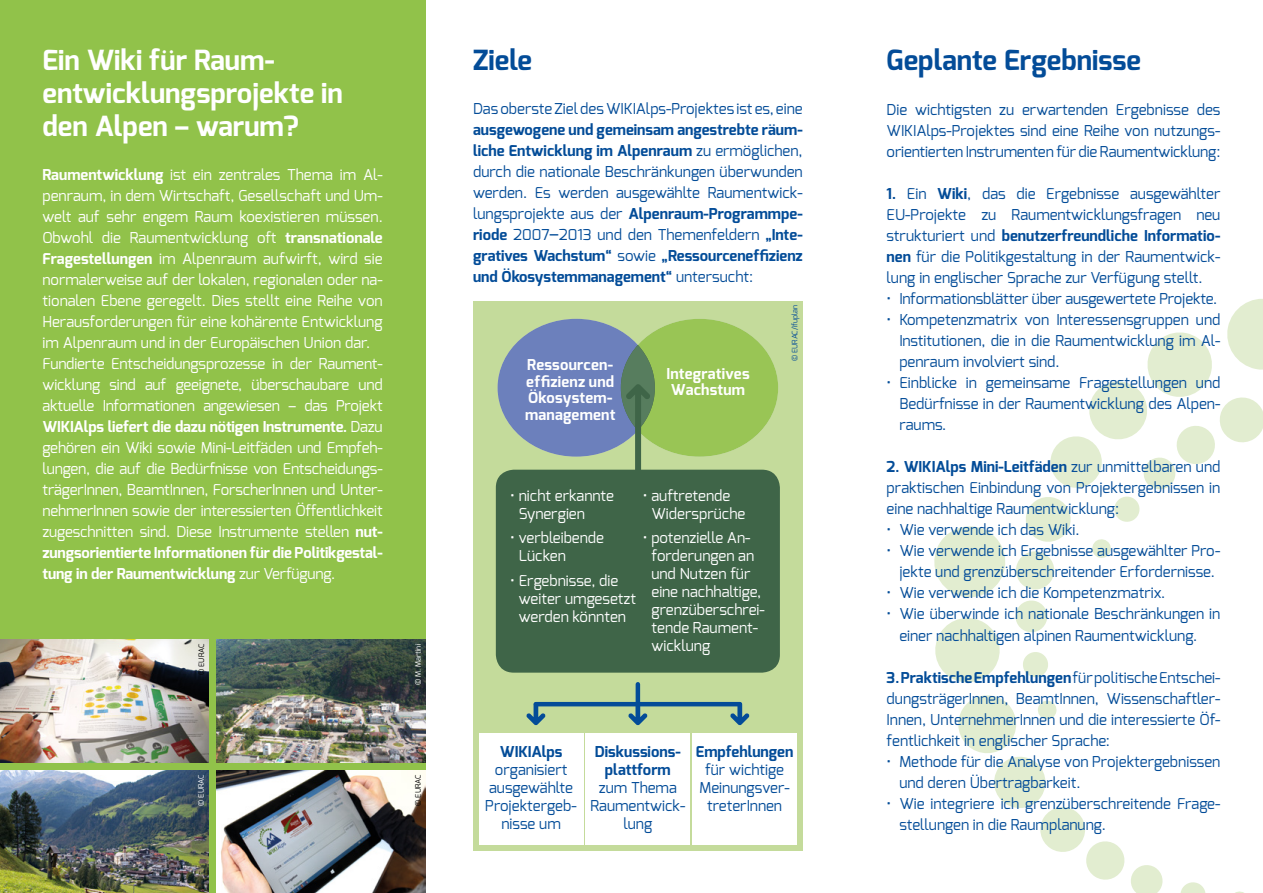
<style>
.page{position:relative;width:1263px;height:893px;background:#fff}
.page>*{position:absolute;margin:0;border:0;box-sizing:border-box;transform-origin:0 0}
.t1{font:700 27.75px/33px "Exo";color:#fff}
.t2{font:700 27.75px "Exo";color:#034c98}
.t3{font:15px/21px "Exo";color:#034c98;text-align:justify}
.t4{font:15px/21px "Exo";letter-spacing:-.01em;color:#fff}
.t5{font:700 15px/21.1px "Exo";color:#034c98;text-align:justify}
.t6{font:700 15px/16.5px "Exo";letter-spacing:.015em;color:#fff;text-align:center}
.t7{font:7.5px "Exo";color:#fff}
.t8{font:7.5px "Exo";color:#034c98}
.t9{font:7.5px "Exo";color:#000}
.s1{font-weight:700}
.s2{font-weight:400}
.s3{font-weight:400;font-size:18px}
</style>
<div class="page">
<svg style="left:1026px;top:299px;width:237px;height:222px"></svg>
<svg style="left:934px;top:521px;width:310px;height:372px"></svg>
<div style="left:473px;top:301px;width:330px;height:549px;background:#c4db9b"></div>
<div style="left:0;top:0;width:425px;height:893px;background:#91c24a"></div>
<img style="left:0;top:771px;width:208px;height:122px">
<img style="left:0;top:640px;width:208px;height:122px">
<img style="left:217px;top:771px;width:208px;height:122px">
<img style="left:217px;top:640px;width:208px;height:122px">
<div style="left:479px;top:733px;width:104px;height:111px;background:#fff"></div>
<div style="left:586px;top:733px;width:104px;height:111px;background:#fff"></div>
<div style="left:692px;top:733px;width:105px;height:111px;background:#fff"></div>
<div style="left:496px;top:470px;width:284px;height:203px;background:#3f6548;border-radius:18px"></div>
<div style="left:497px;top:319px;width:158px;height:138px;background:#6c80bc;border-radius:50%"></div>
<div style="left:621px;top:319px;width:157px;height:138px;background:#99c555;border-radius:50%"></div>
<svg style="left:628px;top:706px;width:19px;height:19px"></svg>
<svg style="left:526px;top:702px;width:20px;height:23px"></svg>
<svg style="left:730px;top:702px;width:19px;height:23px"></svg>
<hr style="left:536px;top:702px;width:204px;height:4px;background:#034c98">
<hr style="left:636px;top:684px;width:4px;height:19px;background:#034c98">
<svg style="left:621px;top:345px;width:34px;height:85px"></svg>
<svg style="left:626px;top:384px;width:24px;height:86px"></svg>
<h1 class="t1" style="left:43px;top:44px;width:302px">Ein Wiki für Raum&shy;entwicklungsprojekte in den Alpen – warum?</h1>
<h1 class="t2" style="left:887px;top:42px;width:256px">Geplante Ergebnisse</h1>
<p class="t4" style="left:43px;top:164px;width:342px"><span class="s1">Raumentwicklung</span> ist ein zentrales Thema im Al&shy;penraum, in dem Wirtschaft, Gesellschaft und Um&shy;welt auf sehr engem Raum koexistieren müssen.<br>Obwohl die Raumentwicklung oft <span class="s1">transnationale Fragestellungen</span> im Alpenraum aufwirft, wird sie normalerweise auf der lokalen, regionalen oder na&shy;tionalen Ebene geregelt. Dies stellt eine Reihe von Herausforderungen für eine kohärente Entwicklung im Alpenraum und in der Europäischen Union dar.<br>Fundierte Entscheidungsprozesse in der Raument&shy;wicklung sind auf geeignete, überschaubare und aktuelle Informationen angewiesen – das Projekt <span class="s1">WIKIAlps liefert die dazu nötigen Instrumente.</span> Dazu gehören ein Wiki sowie Mini-Leitfäden und Empfeh&shy;lungen, die auf die Bedürfnisse von Entscheidungs&shy;trägerInnen, BeamtInnen, ForscherInnen und Unter&shy;nehmerInnen sowie der interessierten Öffentlichkeit zugeschnitten sind. Diese Instrumente stellen <span class="s1">nut&shy;zungsorientierte Informationen für die Politikgestal&shy;tung in der Raumentwicklung</span> zur Verfügung.</p>
<h1 class="t2" style="left:473px;top:42px;width:60px">Ziele</h1>
<p class="t3" style="left:473px;top:98px;width:331px">Das oberste Ziel des WIKIAlps-Projektes ist es, eine</p>
<p class="t5" style="left:473px;top:119px;width:331px">ausgewogene und gemeinsam angestrebte räum&shy;liche Entwicklung im Alpenraum <span class="s2">zu ermöglichen, durch die nationale Beschränkungen überwunden werden. Es werden ausgewählte Raumentwick&shy;lungsprojekte aus der</span> Alpenraum-Programmpe&shy;riode <span class="s2">2007</span><span class="s3">–</span><span class="s2">2013 und den Themenfeldern</span> „Inte&shy;gratives Wachstum“ <span class="s2">sowie</span> „Ressourceneffizienz und Ökosystemmanagement“ <span class="s2">untersucht:</span></p>
<p class="t3" style="left:887px;top:99px;width:335px">Die wichtigsten zu erwartenden Ergebnisse des WIKIAlps-Projektes sind eine Reihe von nutzungs&shy;orientierten Instrumenten für die Raumentwicklung:</p>
<p class="t3" style="left:887px;top:183px;width:335px"><span class="s1">1.</span> Ein <span class="s1">Wiki</span>, das die Ergebnisse ausgewählter EU-Projekte zu Raumentwicklungsfragen neu strukturiert und <span class="s1">benutzerfreundliche Informatio&shy;nen</span> für die Politikgestaltung in der Raumentwick&shy;lung in englischer Sprache zur Verfügung stellt.</p>
<p class="t3" style="left:887px;top:288px;width:332px">• Informationsblätter über ausgewertete Projekte.</p>
<p class="t3" style="left:899px;top:309px;width:323px;text-indent:-13px">• Kompetenzmatrix von Interessensgruppen und Institutionen, die in die Raumentwicklung im Al&shy;penraum involviert sind.</p>
<p class="t3" style="left:899px;top:372px;width:323px;text-indent:-13px">• Einblicke in gemeinsame Fragestellungen und Bedürfnisse in der Raumentwicklung des Alpen&shy;raums.</p>
<p class="t3" style="left:887px;top:456px;width:335px"><span class="s1">2. WIKIAlps Mini-Leitfäden</span> zur unmittelbaren und praktischen Einbindung von Projektergebnissen in eine nachhaltige Raumentwicklung:</p>
<p class="t3" style="left:887px;top:519px;width:195px">• Wie verwende ich das Wiki.</p>
<p class="t3" style="left:887px;top:540px;width:335px;text-align:center">• Wie verwende ich Ergebnisse ausgewählter Pro&shy;jekte und grenzüberschreitender Erfordernisse.</p>
<p class="t3" style="left:887px;top:582px;width:280px">• Wie verwende ich die Kompetenzmatrix.</p>
<p class="t3" style="left:899px;top:603px;width:323px;line-height:21.6px;text-indent:-13px">• Wie überwinde ich nationale Beschränkungen in einer nachhaltigen alpinen Raumentwicklung.</p>
<p class="t3" style="left:887px;top:667px;width:335px"><span class="s1">3. Praktische Empfehlungen</span> für politische Entschei&shy;dungsträgerInnen, BeamtInnen, Wissenschaftler-Innen, UnternehmerInnen und die interessierte Öf&shy;fentlichkeit in englischer Sprache:</p>
<p class="t3" style="left:899px;top:751px;width:323px;text-indent:-13px">• Methode für die Analyse von Projektergebnissen und deren Übertragbarkeit.</p>
<p class="t3" style="left:899px;top:793px;width:323px;text-indent:-13px">• Wie integriere ich grenzüberschreitende Frage&shy;stellungen in die Raumplanung.</p>
<p class="t8" style="left:790px;top:361px;width:58px;rotate:-90deg">© EURAC/ifuplan</p>
<p class="t6" style="left:525px;top:357px;width:92px;text-align:left">Ressourcen&shy;effizienz und<br>Ökosystem&shy;management</p>
<p class="t6" style="left:666px;top:365px;width:85px">Integratives<br>Wachstum</p>
<p class="t4" style="left:651px;top:487px;width:95px;line-height:18px;text-indent:-9px">• auftretende<br>Widersprüche</p>
<p class="t4" style="left:651px;top:529px;width:115px;line-height:18px;text-indent:-9px">• potenzielle An&shy;forderungen an und Nutzen für eine nachhaltige, grenzüberschrei&shy;tende Raument&shy;wicklung</p>
<p class="t4" style="left:519px;top:487px;width:97px;line-height:18px;text-indent:-9px">• nicht erkannte<br>Synergien</p>
<p class="t4" style="left:519px;top:529px;width:87px;line-height:18px;text-indent:-9px">• verbleibende<br>Lücken</p>
<p class="t4" style="left:519px;top:571px;width:119px;line-height:18px;text-indent:-9px">• Ergebnisse, die weiter umgesetzt werden könnten</p>
<p class="t9" style="left:197px;top:675px;width:32px;rotate:-90deg">© EURAC</p>
<p class="t7" style="left:413px;top:685px;width:42px;rotate:-90deg">© M. Martini</p>
<p class="t5" style="left:696px;top:741px;width:99px">Empfehlungen</p>
<p class="t3" style="left:699px;top:760px;width:92px;line-height:18px;text-align:center">für wichtige<br>Meinungsver&shy;treterInnen</p>
<p class="t5" style="left:500px;top:741px;width:64px">WIKIAlps</p>
<p class="t3" style="left:485px;top:760px;width:93px;line-height:18px;text-align:center">organisiert ausgewählte<br>Projektergeb&shy;nisse um</p>
<p class="t5" style="left:595px;top:742px;width:87px;line-height:18px;text-align:center">Diskussions&shy;plattform</p>
<p class="t3" style="left:590px;top:778px;width:96px;line-height:18px;text-align:center">zum Thema<br>Raumentwick&shy;lung</p>
<p class="t7" style="left:196px;top:806px;width:32px;rotate:-90deg">© EURAC</p>
<p class="t9" style="left:413px;top:806px;width:32px;rotate:-90deg">© EURAC</p>
</div>
